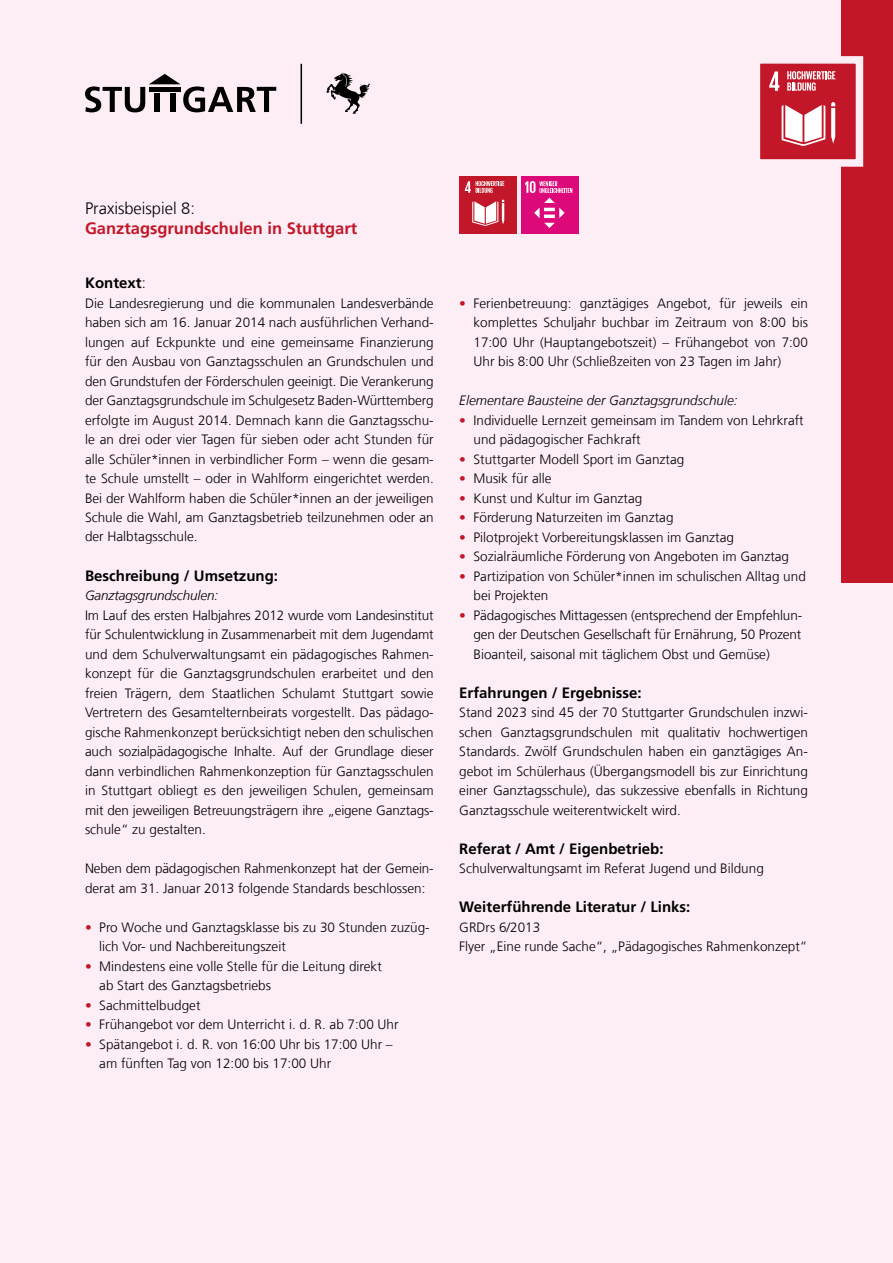
<style>
.page{position:relative;width:893px;height:1263px;background:#fdeef6}
.page>*{position:absolute;margin:0;border:0;box-sizing:border-box;transform-origin:0 0}
.t1{font:700 16.5px/19.8px "Frutiger LT Com";color:#c11728}
.t2{font:700 15px "Frutiger LT Com";color:#000}
.Fliesstext_Block_9_13{font:300 13.5px/19.5px "Frutiger LT Com";color:#000}
.Fliesstext_Block_9_13-2{font:italic 300 13.5px "Frutiger LT Com";color:#000}
.s1{font-weight:300;color:#000}
.s2{font-weight:300}
.s3{color:#c11728}
</style>
<div class="page">
<svg style="left:85px;top:74px;width:191px;height:38px"></svg>
<svg style="left:326px;top:72px;width:44px;height:42px"></svg>
<hr style="left:301px;top:64px;width:1px;height:60px;background:#000">
<div style="left:842px;top:0;width:51px;height:583px;background:#c11728"></div>
<svg style="left:760px;top:52px;width:104px;height:118px"></svg>
<div style="left:459px;top:176px;width:58px;height:58px;background:#c11728"></div>
<svg style="left:472px;top:200px;width:32px;height:26px"></svg>
<svg style="left:465px;top:181px;width:39px;height:12px"></svg>
<div style="left:521px;top:176px;width:57px;height:58px;background:#dd0979"></div>
<svg style="left:525px;top:181px;width:47px;height:47px"></svg>
<h1 class="t1" style="left:85px;top:199px;width:274px"><span class="s1">Praxisbeispiel 8:<br></span>Ganztagsgrundschulen in Stuttgart</h1>
<h2 class="t2" style="left:85px;top:274px;width:62px">Kontext<span class="s2">:</span></h2>
<p class="Fliesstext_Block_9_13" style="left:85px;top:293px;width:350px;text-align:justify">Die Landesregierung und die kommunalen Landesverbände haben sich am 16. Januar 2014 nach ausführlichen Verhand&shy;lungen auf Eckpunkte und eine gemeinsame Finanzierung für den Ausbau von Ganztagsschulen an Grundschulen und den Grundstufen der Förderschulen geeinigt. Die Verankerung der Ganztagsgrundschule im Schulgesetz Baden-Württemberg erfolgte im August 2014. Demnach kann die Ganztagsschu&shy;le an drei oder vier Tagen für sieben oder acht Stunden für alle Schüler*innen in verbindlicher Form – wenn die gesam&shy;te Schule umstellt – oder in Wahlform eingerichtet werden.<br>Bei der Wahlform haben die Schüler*innen an der jeweiligen Schule die Wahl, am Ganztagsbetrieb teilzunehmen oder an der Halbtagsschule.</p>
<h2 class="t2" style="left:85px;top:567px;width:195px">Beschreibung / Umsetzung:</h2>
<p class="Fliesstext_Block_9_13-2" style="left:85px;top:587px;width:135px">Ganztagsgrundschulen:</p>
<p class="Fliesstext_Block_9_13" style="left:85px;top:605px;width:350px;text-align:justify">Im Lauf des ersten Halbjahres 2012 wurde vom Landesinstitut für Schulentwicklung in Zusammenarbeit mit dem Jugendamt und dem Schulverwaltungsamt ein pädagogisches Rahmen&shy;konzept für die Ganztagsgrundschulen erarbeitet und den freien Trägern, dem Staatlichen Schulamt Stuttgart sowie Vertretern des Gesamtelternbeirats vorgestellt. Das pädago&shy;gische Rahmenkonzept berücksichtigt neben den schulischen auch sozialpädagogische Inhalte. Auf der Grundlage dieser dann verbindlichen Rahmenkonzeption für Ganztagsschulen in Stuttgart obliegt es den jeweiligen Schulen, gemeinsam mit den jeweiligen Betreuungsträgern ihre „eigene Ganztags&shy;schule“ zu gestalten.</p>
<p class="Fliesstext_Block_9_13" style="left:85px;top:859px;width:350px">Neben dem pädagogischen Rahmenkonzept hat der Gemein&shy;derat am 31. Januar 2013 folgende Standards beschlossen:</p>
<p class="Fliesstext_Block_9_13" style="left:99px;top:917px;width:332px;text-indent:-14px"><span class="s3">•</span> Pro Woche und Ganztagsklasse bis zu 30 Stunden zuzüg&shy;lich Vor- und Nachbereitungszeit</p>
<p class="Fliesstext_Block_9_13" style="left:99px;top:956px;width:284px;text-indent:-14px"><span class="s3">•</span> Mindestens eine volle Stelle für die Leitung direkt ab Start des Ganztagsbetriebs</p>
<p class="Fliesstext_Block_9_13" style="left:85px;top:995px;width:117px"><span class="s3">•</span> Sachmittelbudget</p>
<p class="Fliesstext_Block_9_13" style="left:85px;top:1015px;width:315px"><span class="s3">•</span> Frühangebot vor dem Unterricht i. d. R. ab 7:00 Uhr</p>
<p class="Fliesstext_Block_9_13" style="left:99px;top:1034px;width:295px;text-indent:-14px"><span class="s3">•</span> Spätangebot i. d. R. von 16:00 Uhr bis 17:00 Uhr – am fünften Tag von 12:00 bis 17:00 Uhr</p>
<p class="Fliesstext_Block_9_13" style="left:473px;top:293px;width:336px;text-align:justify;text-indent:-14px"><span class="s3">•</span> Ferienbetreuung: ganztägiges Angebot, für jeweils ein komplettes Schuljahr buchbar im Zeitraum von 8:00 bis 17:00 Uhr (Hauptangebotszeit) – Frühangebot von 7:00<br>Uhr bis 8:00 Uhr (Schließzeiten von 23 Tagen im Jahr)</p>
<p class="Fliesstext_Block_9_13-2" style="left:459px;top:392px;width:280px">Elementare Bausteine der Ganztagsgrundschule:</p>
<p class="Fliesstext_Block_9_13" style="left:473px;top:410px;width:332px;text-indent:-14px"><span class="s3">•</span> Individuelle Lernzeit gemeinsam im Tandem von Lehrkraft und pädagogischer Fachkraft</p>
<p class="Fliesstext_Block_9_13" style="left:459px;top:449px;width:227px"><span class="s3">•</span> Stuttgarter Modell Sport im Ganztag</p>
<p class="Fliesstext_Block_9_13" style="left:459px;top:469px;width:94px"><span class="s3">•</span> Musik für alle</p>
<p class="Fliesstext_Block_9_13" style="left:459px;top:488px;width:185px"><span class="s3">•</span> Kunst und Kultur im Ganztag</p>
<p class="Fliesstext_Block_9_13" style="left:459px;top:508px;width:216px"><span class="s3">•</span> Förderung Naturzeiten im Ganztag</p>
<p class="Fliesstext_Block_9_13" style="left:459px;top:527px;width:276px"><span class="s3">•</span> Pilotprojekt Vorbereitungsklassen im Ganztag</p>
<p class="Fliesstext_Block_9_13" style="left:459px;top:547px;width:331px"><span class="s3">•</span> Sozialräumliche Förderung von Angeboten im Ganztag</p>
<p class="Fliesstext_Block_9_13" style="left:473px;top:566px;width:334px;text-indent:-14px"><span class="s3">•</span> Partizipation von Schüler*innen im schulischen Alltag und bei Projekten</p>
<p class="Fliesstext_Block_9_13" style="left:473px;top:605px;width:330px;text-align:justify;text-indent:-14px"><span class="s3">•</span> Pädagogisches Mittagessen (entsprechend der Empfehlun&shy;gen der Deutschen Gesellschaft für Ernährung, 50 Prozent Bioanteil, saisonal mit täglichem Obst und Gemüse)</p>
<h2 class="t2" style="left:459px;top:684px;width:184px">Erfahrungen / Ergebnisse:</h2>
<p class="Fliesstext_Block_9_13" style="left:459px;top:703px;width:350px;text-align:justify">Stand 2023 sind 45 der 70 Stuttgarter Grundschulen inzwi&shy;schen Ganztagsgrundschulen mit qualitativ hochwertigen Standards. Zwölf Grundschulen haben ein ganztägiges An&shy;gebot im Schülerhaus (Übergangsmodell bis zur Einrichtung einer Ganztagsschule), das sukzessive ebenfalls in Richtung Ganztagsschule weiterentwickelt wird.</p>
<h2 class="t2" style="left:459px;top:840px;width:206px">Referat / Amt / Eigenbetrieb:</h2>
<p class="Fliesstext_Block_9_13" style="left:459px;top:859px;width:306px">Schulverwaltungsamt im Referat Jugend und Bildung</p>
<h2 class="t2" style="left:459px;top:898px;width:233px">Weiterführende Literatur / Links:</h2>
<p class="Fliesstext_Block_9_13" style="left:459px;top:917px;width:83px">GRDrs 6/2013</p>
<p class="Fliesstext_Block_9_13" style="left:459px;top:937px;width:350px">Flyer „Eine runde Sache“, „Pädagogisches Rahmenkonzept“</p>
</div>
